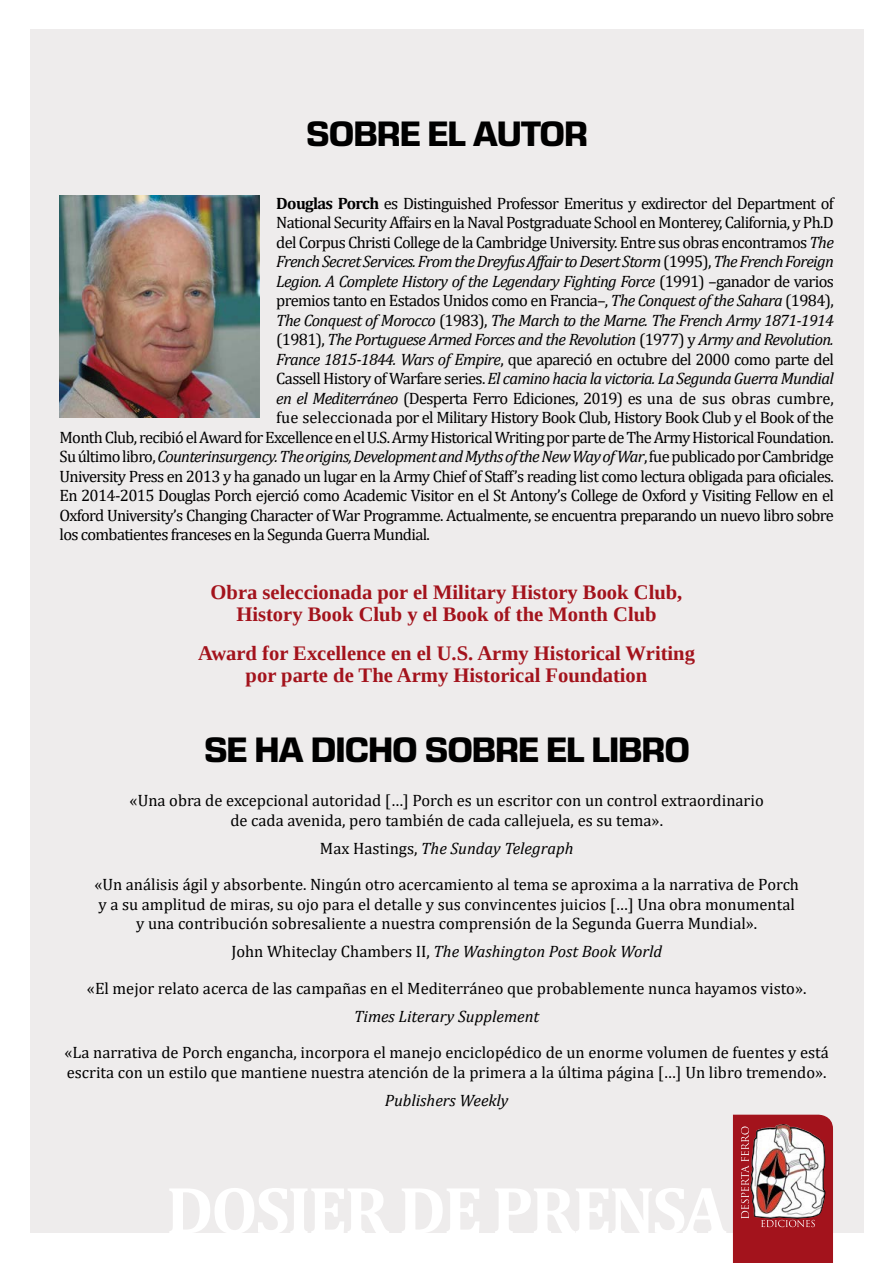
<style>
.page{position:relative;width:893px;height:1263px;background:#fff}
.page>*{position:absolute;margin:0;border:0;box-sizing:border-box;transform-origin:0 0}
.numero_capitulo{font:700 36px "Eurostile Next LT Pro";letter-spacing:-.03em;color:#000}
.t1{font:700 20.55px/22px "Liberation Serif";color:#a3131c;text-align:center}
.Normal__Web{font:16.5px "Cambria";letter-spacing:-.04em;color:#000}
.Normal__Web-2{font:16.5px/19.5px "Cambria";color:#000;text-align:center}
.Normal__Web-3{font:italic 16.5px "Cambria";letter-spacing:-.04em;color:#000}
.Normal__Web-4{font:italic 16.5px "Cambria";color:#000}
.s1{font-weight:700}
.s2{font-style:italic}
.s3{font-style:normal}
</style>
<div class="page">
<div style="left:30px;top:30px;width:833px;height:1203px;background:#eeecec"></div>
<svg style="left:733px;top:1115px;width:100px;height:148px;background:#b25c60"></svg>
<img style="left:60px;top:196px;width:199px;height:222px">
<p class="numero_capitulo" style="left:306px;top:114px;width:283px">SOBRE EL AUTOR</p>
<p class="Normal__Web" style="left:276px;top:193px;width:559px"><span class="s1">Douglas Porch</span> es Distinguished Professor Emeritus y exdirector del Department of</p>
<p class="Normal__Web" style="left:276px;top:213px;width:559px">National Security Affairs en la Naval Postgraduate School en Monterey, California, y Ph.D</p>
<p class="Normal__Web" style="left:276px;top:232px;width:559px">del Corpus Christi College de la Cambridge University. Entre sus obras encontramos <span class="s2">The</span></p>
<p class="Normal__Web-3" style="left:276px;top:250px;width:559px">French Secret Services. From the Dreyfus Affair to Desert Storm <span class="s3">(1995),</span> The French Foreign</p>
<p class="Normal__Web-3" style="left:276px;top:269px;width:559px">Legion. A Complete History of the Legendary Fighting Force <span class="s3">(1991) –ganador de varios</span></p>
<p class="Normal__Web" style="left:276px;top:291px;width:559px">premios tanto en Estados Unidos como en Francia–, <span class="s2">The Conquest of the Sahara</span> (1984),</p>
<p class="Normal__Web-3" style="left:276px;top:308px;width:559px">The Conquest of Morocco <span class="s3">(1983),</span> The March to the Marne. The French Army 1871-1914</p>
<p class="Normal__Web-3" style="left:276px;top:328px;width:559px"><span class="s3">(1981),</span> The Portuguese Armed Forces and the Revolution <span class="s3">(1977) y</span> Army and Revolution.</p>
<p class="Normal__Web" style="left:276px;top:349px;width:559px"><span class="s2">France 1815-1844. Wars of Empire</span>, que apareció en octubre del 2000 como parte del</p>
<p class="Normal__Web-3" style="left:276px;top:367px;width:559px"><span class="s3">Cassell History of Warfare series.</span> El camino hacia la victoria. La Segunda Guerra Mundial</p>
<p class="Normal__Web" style="left:276px;top:388px;width:559px"><span class="s2">en el Mediterráneo</span> (Desperta Ferro Ediciones, 2019) es una de sus obras cumbre,</p>
<p class="Normal__Web" style="left:276px;top:408px;width:559px">fue seleccionada por el Military History Book Club, History Book Club y el Book of the</p>
<p class="Normal__Web" style="left:60px;top:427px;width:776px">Month Club, recibió el Award for Excellence en el U.S. Army Historical Writing por parte de The Army Historical Foundation.</p>
<p class="Normal__Web-3" style="left:60px;top:445px;width:776px"><span class="s3">Su último libro,</span> Counterinsurgency. The origins, Development and Myths of the New Way of War<span class="s3">, fue publicado por Cambridge</span></p>
<p class="Normal__Web" style="left:60px;top:466px;width:776px">University Press en 2013 y ha ganado un lugar en la Army Chief of Staff’s reading list como lectura obligada para oficiales.</p>
<p class="Normal__Web" style="left:60px;top:486px;width:776px">En 2014-2015 Douglas Porch ejerció como Academic Visitor en el St Antony’s College de Oxford y Visiting Fellow en el</p>
<p class="Normal__Web" style="left:60px;top:505px;width:776px">Oxford University’s Changing Character of War Programme. Actualmente, se encuentra preparando un nuevo libro sobre</p>
<p class="Normal__Web" style="left:60px;top:525px;width:372px">los combatientes franceses en la Segunda Guerra Mundial.</p>
<p class="t1" style="left:211px;top:581px;width:473px">Obra seleccionada por el Military History Book Club,<br>History Book Club y el Book of the Month Club</p>
<p class="t1" style="left:198px;top:642px;width:498px">Award for Excellence en el U.S. Army Historical Writing por parte de The Army Historical Foundation</p>
<p class="numero_capitulo" style="left:204px;top:729px;width:488px">SE HA DICHO SOBRE EL LIBRO</p>
<p class="Normal__Web-2" style="left:130px;top:791px;width:636px">«Una obra de excepcional autoridad […] Porch es un escritor con un control extraordinario de cada avenida, pero también de cada callejuela, es su tema».</p>
<p class="Normal__Web-4" style="left:320px;top:837px;width:255px"><span class="s3">Max Hastings,</span> The Sunday Telegraph</p>
<p class="Normal__Web-2" style="left:94px;top:875px;width:706px">«Un análisis ágil y absorbente. Ningún otro acercamiento al tema se aproxima a la narrativa de Porch y a su amplitud de miras, su ojo para el detalle y sus convincentes juicios […] Una obra monumental y una contribución sobresaliente a nuestra comprensión de la Segunda Guerra Mundial».</p>
<p class="Normal__Web-4" style="left:231px;top:940px;width:432px"><span class="s3">John Whiteclay Chambers II,</span> The Washington Post Book World</p>
<p class="Normal__Web-2" style="left:87px;top:978px;width:721px">«El mejor relato acerca de las campañas en el Mediterráneo que probablemente nunca hayamos visto».</p>
<p class="Normal__Web-4" style="left:354px;top:1005px;width:187px">Times Literary Supplement</p>
<p class="Normal__Web-2" style="left:65px;top:1043px;width:766px;text-align:left">«La narrativa de Porch engancha, incorpora el manejo enciclopédico de un enorme volumen de fuentes y está escrita con un estilo que mantiene nuestra atención de la primera a la última página […] Un libro tremendo».</p>
<p class="Normal__Web-4" style="left:385px;top:1089px;width:125px">Publishers Weekly</p>
</div>
